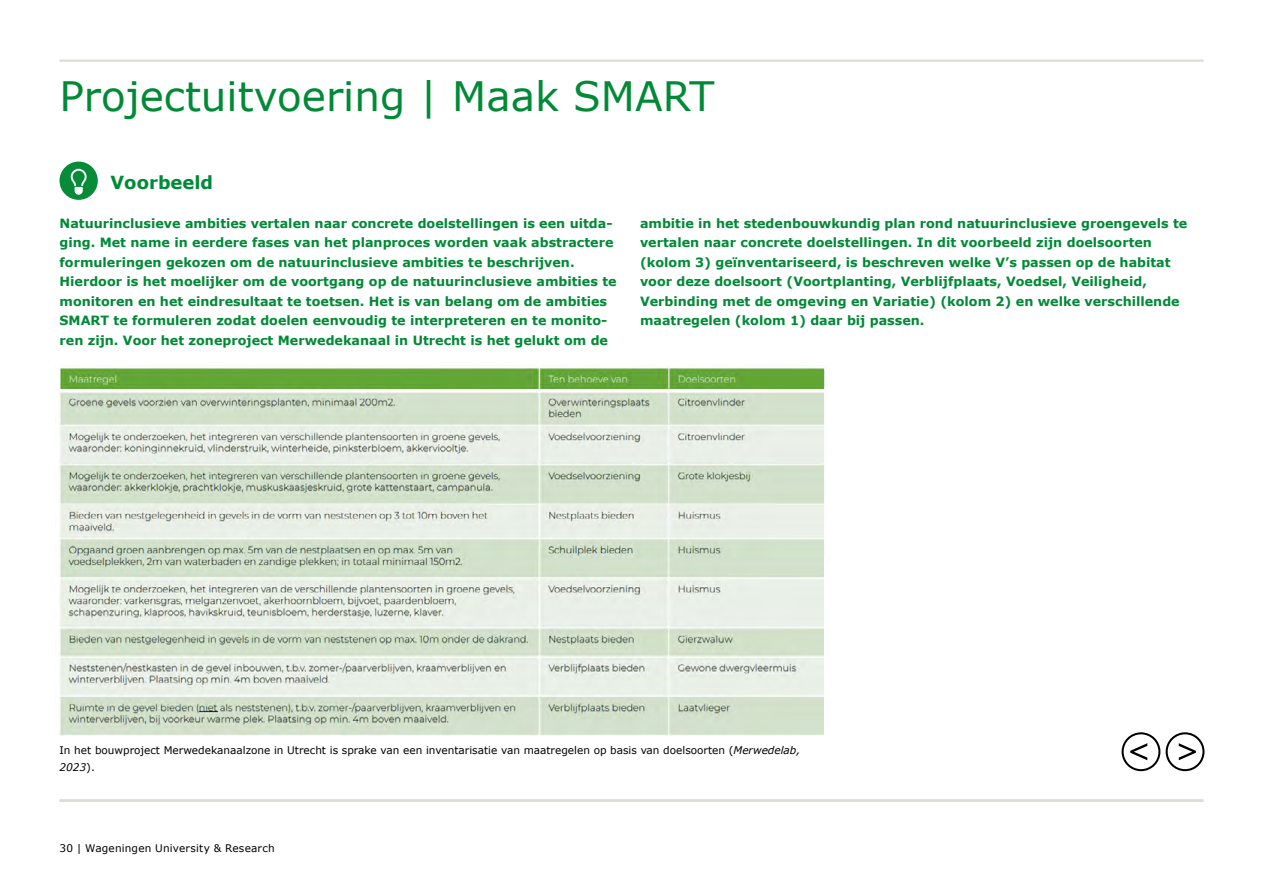
<style>
.page{position:relative;width:1263px;height:893px;background:#fff}
.page>*{position:absolute;margin:0;border:0;box-sizing:border-box;transform-origin:0 0}
.H1_Kop_groen{font:40.5px "Verdana";color:#008a36}
.H2_kop_paragraaf_voorbeeld_groen{font:700 18px "Verdana";color:#008a36}
.Platte_tekst_voorbeeld_groen{font:700 12.75px/19.5px "Verdana";color:#008a36}
.t1{font:10.5px/16.5px "Verdana";color:#000}
.s1{font-style:italic}
</style>
<div class="page">
<hr style="left:60px;top:60px;width:1143px;height:2px;background:#dedad6">
<div style="left:60px;top:162px;width:38px;height:38px;background:#068b38;border-radius:50%"></div>
<svg style="left:71px;top:169px;width:16px;height:26px"></svg>
<img style="left:55px;top:367px;width:770px;height:368px">
<hr style="left:60px;top:799px;width:1143px;height:3px;background:#dedad6">
<div style="left:1121px;top:732px;width:39px;height:39px;border:2px solid #000;border-radius:50%"></div>
<svg style="left:1130px;top:743px;width:17px;height:17px"></svg>
<div style="left:1166px;top:732px;width:38px;height:39px;border:2px solid #000;border-radius:50%"></div>
<svg style="left:1179px;top:743px;width:17px;height:17px"></svg>
<h1 class="H1_Kop_groen" style="left:60px;top:70px;width:656px">Projectuitvoering | Maak SMART</h1>
<h2 class="H2_kop_paragraaf_voorbeeld_groen" style="left:111px;top:169px;width:104px">Voorbeeld</h2>
<p class="Platte_tekst_voorbeeld_groen" style="left:60px;top:213px;width:559px">Natuurinclusieve ambities vertalen naar concrete doelstellingen is een uitda&shy;ging. Met name in eerdere fases van het planproces worden vaak abstractere formuleringen gekozen om de natuurinclusieve ambities te beschrijven.<br>Hierdoor is het moelijker om de voortgang op de natuurinclusieve ambities te monitoren en het eindresultaat te toetsen. Het is van belang om de ambities SMART te formuleren zodat doelen eenvoudig te interpreteren en te monito&shy;ren zijn. Voor het zoneproject Merwedekanaal in Utrecht is het gelukt om de</p>
<p class="Platte_tekst_voorbeeld_groen" style="left:640px;top:213px;width:549px">ambitie in het stedenbouwkundig plan rond natuurinclusieve groengevels te vertalen naar concrete doelstellingen. In dit voorbeeld zijn doelsoorten (kolom 3) geïnventariseerd, is beschreven welke V’s passen op de habitat voor deze doelsoort (Voortplanting, Verblijfplaats, Voedsel, Veiligheid, Verbinding met de omgeving en Variatie) (kolom 2) en welke verschillende maatregelen (kolom 1) daar bij passen.</p>
<p class="t1" style="left:60px;top:742px;width:742px">In het bouwproject Merwedekanaalzone in Utrecht is sprake van een inventarisatie van maatregelen op basis van doelsoorten (<span class="s1">Merwedelab,<br>2023</span>).</p>
<p class="t1" style="left:60px;top:840px;width:217px">30 | Wageningen University &amp; Research</p>
</div>
